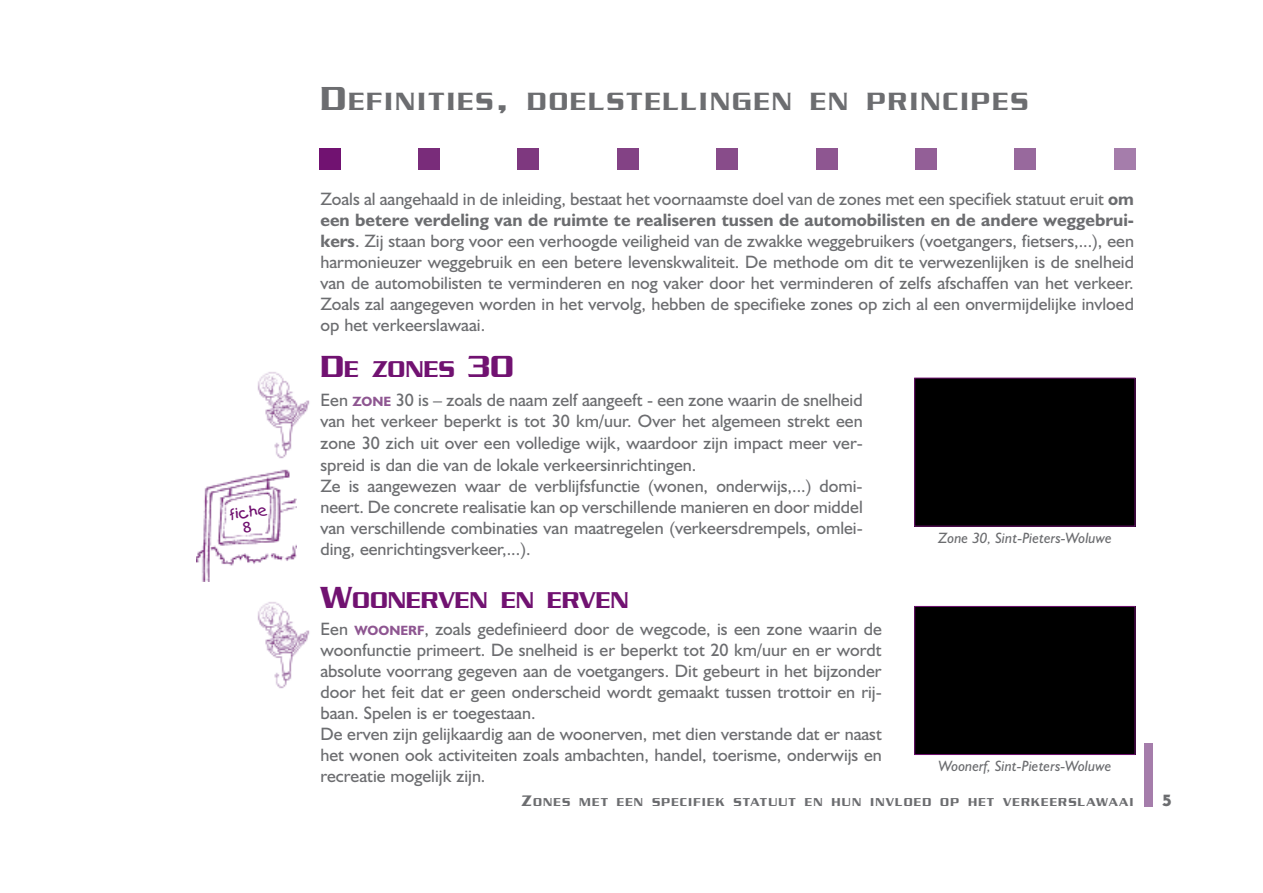
<style>
.page{position:relative;width:1263px;height:893px;background:#fff}
.page>*{position:absolute;margin:0;border:0;box-sizing:border-box;transform-origin:0 0}
.t1{font:500 27px "Serpentine";letter-spacing:.075em;color:#6c6d70}
.t2{font:500 24.75px "Serpentine";color:#711271}
.t3{font:18px/21px "Humanist 521 BT";color:#6c6d70}
.t4{font:700 16.5px "Itc Kabel";color:#6c6d70}
.t5{font:italic 15px "Humanist 521 BT";color:#6c6d70}
.t6{font:14.25px "Kids";color:#711271}
.t7{font:500 12.3px "Serpentine";letter-spacing:.095em;color:#6c6d70}
.s1{font-size:36px}
.s2{font-weight:700}
.s3{font-size:33px}
.s4{font-weight:700;font-size:13.5px;color:#8e5691}
.s5{font-size:16.5px}
</style>
<div class="page">
<div style="left:1144px;top:743px;width:8px;height:63px;background:#a57dab"></div>
<div style="left:319px;top:149px;width:21px;height:21px;background:#711271"></div>
<div style="left:418px;top:149px;width:22px;height:21px;background:#792c7a"></div>
<div style="left:518px;top:149px;width:21px;height:21px;background:#7e387f"></div>
<div style="left:617px;top:149px;width:21px;height:21px;background:#834285"></div>
<div style="left:716px;top:149px;width:22px;height:21px;background:#884c8a"></div>
<div style="left:816px;top:149px;width:21px;height:21px;background:#8e5691"></div>
<div style="left:915px;top:149px;width:21px;height:21px;background:#935f97"></div>
<div style="left:1015px;top:149px;width:21px;height:21px;background:#98699d"></div>
<div style="left:1114px;top:149px;width:21px;height:21px;background:#a57dab"></div>
<div style="left:916px;top:380px;width:217px;height:144px;background:#000"></div>
<div style="left:914px;top:378px;width:221px;height:148px;border:1px solid #711271"></div>
<div style="left:916px;top:608px;width:217px;height:145px;background:#000"></div>
<div style="left:914px;top:606px;width:221px;height:149px;border:1px solid #711271"></div>
<img style="left:196px;top:469px;width:101px;height:112px">
<img style="left:257px;top:372px;width:53px;height:87px">
<img style="left:257px;top:602px;width:53px;height:87px">
<svg style="left:243px;top:521px;width:9px;height:12px"></svg>
<p class="t6" style="left:229px;top:510px;width:40px;rotate:-10deg">fiche</p>
<h1 class="t1" style="left:320px;top:92px;width:709px"><span class="s1">D</span>EFINITIES<span class="s1">,</span> DOELSTELLINGEN EN PRINCIPES</h1>
<p class="t3" style="left:320px;top:191px;width:815px;text-align:justify">Zoals al aangehaald in de inleiding, bestaat het voornaamste doel van de zones met een specifiek statuut eruit <span class="s2">om een betere verdeling van de ruimte te realiseren tussen de automobilisten en de andere weggebrui&shy;kers</span>. Zij staan borg voor een verhoogde veiligheid van de zwakke weggebruikers (voetgangers, fietsers,...), een harmonieuzer weggebruik en een betere levenskwaliteit. De methode om dit te verwezenlijken is de snelheid van de automobilisten te verminderen en nog vaker door het verminderen of zelfs afschaffen van het verkeer.<br>Zoals zal aangegeven worden in het vervolg, hebben de specifieke zones op zich al een onvermijdelijke invloed op het verkeerslawaai.</p>
<h2 class="t2" style="left:320px;top:361px;width:195px"><span class="s3">D</span>E ZONES <span class="s3">30</span></h2>
<p class="t3" style="left:320px;top:391px;width:544px">Een <span class="s4">ZONE</span> 30 is – zoals de naam zelf aangeeft - een zone waarin de snelheid van het verkeer beperkt is tot 30 km/uur. Over het algemeen strekt een zone 30 zich uit over een volledige wijk, waardoor zijn impact meer ver&shy;spreid is dan die van de lokale verkeersinrichtingen.<br>Ze is aangewezen waar de verblijfsfunctie (wonen, onderwijs,...) domi&shy;neert. De concrete realisatie kan op verschillende manieren en door middel van verschillende combinaties van maatregelen (verkeersdrempels, omlei&shy;ding, eenrichtingsverkeer,...).</p>
<h2 class="t2" style="left:320px;top:592px;width:310px"><span class="s3">W</span>OONERVEN EN ERVEN</h2>
<p class="t3" style="left:320px;top:620px;width:563px">Een <span class="s4">WOONERF</span>, zoals gedefinieerd door de wegcode, is een zone waarin de woonfunctie primeert. De snelheid is er beperkt tot 20 km/uur en er wordt absolute voorrang gegeven aan de voetgangers. Dit gebeurt in het bijzonder door het feit dat er geen onderscheid wordt gemaakt tussen trottoir en rij&shy;baan. Spelen is er toegestaan.<br>De erven zijn gelijkaardig aan de woonerven, met dien verstande dat er naast het wonen ook activiteiten zoals ambachten, handel, toerisme, onderwijs en recreatie mogelijk zijn.</p>
<p class="t5" style="left:938px;top:532px;width:175px">Zone 30, Sint-Pieters-Woluwe</p>
<p class="t5" style="left:938px;top:761px;width:175px">Woonerf, Sint-Pieters-Woluwe</p>
<p class="t7" style="left:521px;top:798px;width:613px"><span class="s5">Z</span>ONES MET EEN SPECIFIEK STATUUT EN HUN INVLOED OP HET VERKEERSLAWAAI</p>
<p class="t4" style="left:1162px;top:794px;width:11px">5</p>
</div>
